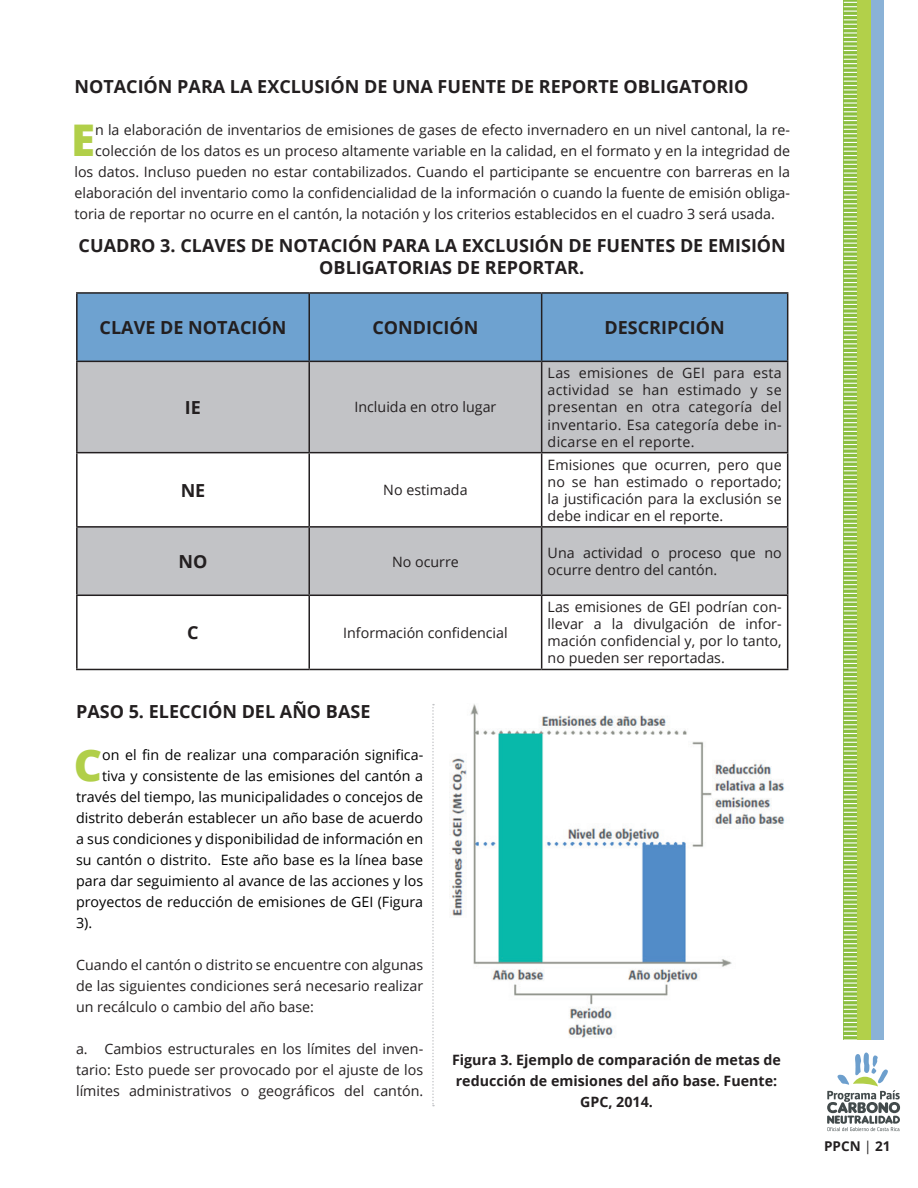
<style>
.page{position:relative;width:918px;height:1188px;background:#fff}
.page>*{position:absolute;margin:0;border:0;box-sizing:border-box;transform-origin:0 0}
.t1{font:800 43.65px "Open Sans";color:#b1cf49}
.t2{font:700 18px/21.6px "Open Sans";color:#231f20}
.t3{font:14.25px/17.1px "Open Sans";color:#231f20;text-align:justify}
.t4{font:14.25px "Open Sans";color:#000}
.t5{font:700 14.25px/21px "Open Sans";color:#231f20;text-align:center}
.t6{font:700 13.5px "Open Sans";color:#231f20}
.s1{font-weight:400}
</style>
<div class="page">
<svg style="left:827px;top:1053px;width:73px;height:78px"></svg>
<div style="left:870px;top:0;width:13px;height:1040px;background:#8ab2d7"></div>
<div style="left:857px;top:0;width:13px;height:1040px;background:#b2d04a"></div>
<svg style="left:844px;top:2px;width:13px;height:1038px"></svg>
<div style="left:78px;top:294px;width:709px;height:67px;background:#6ea2d0"></div>
<div style="left:78px;top:362px;width:709px;height:90px;background:#c2c3c6"></div>
<div style="left:78px;top:528px;width:709px;height:67px;background:#c2c3c6"></div>
<hr style="left:76px;top:292px;width:233px;height:2px;background:#231f20">
<hr style="left:76px;top:294px;width:2px;height:67px;background:#231f20">
<hr style="left:309px;top:292px;width:233px;height:2px;background:#231f20">
<hr style="left:308px;top:294px;width:2px;height:67px;background:#231f20">
<hr style="left:542px;top:292px;width:246px;height:2px;background:#231f20">
<hr style="left:541px;top:294px;width:1px;height:67px;background:#231f20">
<hr style="left:787px;top:294px;width:1px;height:67px;background:#231f20">
<hr style="left:76px;top:361px;width:233px;height:1px;background:#231f20">
<hr style="left:76px;top:362px;width:2px;height:90px;background:#231f20">
<hr style="left:309px;top:361px;width:233px;height:1px;background:#231f20">
<hr style="left:308px;top:362px;width:2px;height:90px;background:#231f20">
<hr style="left:542px;top:361px;width:246px;height:1px;background:#231f20">
<hr style="left:541px;top:362px;width:1px;height:90px;background:#231f20">
<hr style="left:787px;top:362px;width:1px;height:90px;background:#231f20">
<hr style="left:76px;top:452px;width:233px;height:1px;background:#231f20">
<hr style="left:76px;top:453px;width:2px;height:73px;background:#231f20">
<hr style="left:309px;top:452px;width:233px;height:1px;background:#231f20">
<hr style="left:308px;top:453px;width:2px;height:73px;background:#231f20">
<hr style="left:542px;top:452px;width:246px;height:1px;background:#231f20">
<hr style="left:541px;top:453px;width:1px;height:73px;background:#231f20">
<hr style="left:787px;top:453px;width:1px;height:73px;background:#231f20">
<hr style="left:76px;top:526px;width:233px;height:2px;background:#231f20">
<hr style="left:76px;top:528px;width:2px;height:67px;background:#231f20">
<hr style="left:309px;top:526px;width:233px;height:2px;background:#231f20">
<hr style="left:308px;top:528px;width:2px;height:67px;background:#231f20">
<hr style="left:542px;top:526px;width:246px;height:2px;background:#231f20">
<hr style="left:541px;top:528px;width:1px;height:67px;background:#231f20">
<hr style="left:787px;top:528px;width:1px;height:67px;background:#231f20">
<hr style="left:76px;top:595px;width:233px;height:1px;background:#231f20">
<hr style="left:76px;top:596px;width:2px;height:73px;background:#231f20">
<hr style="left:309px;top:595px;width:233px;height:1px;background:#231f20">
<hr style="left:308px;top:596px;width:2px;height:73px;background:#231f20">
<hr style="left:542px;top:595px;width:246px;height:1px;background:#231f20">
<hr style="left:541px;top:596px;width:1px;height:73px;background:#231f20">
<hr style="left:787px;top:596px;width:1px;height:73px;background:#231f20">
<hr style="left:76px;top:669px;width:233px;height:1px;background:#231f20">
<hr style="left:309px;top:669px;width:233px;height:1px;background:#231f20">
<hr style="left:542px;top:669px;width:246px;height:1px;background:#231f20">
<img style="left:450px;top:704px;width:335px;height:334px">
<svg style="left:432px;top:704px;width:2px;height:402px"></svg>
<p class="t2" style="left:74px;top:75px;width:676px">NOTACIÓN PARA LA EXCLUSIÓN DE UNA FUENTE DE REPORTE OBLIGATORIO</p>
<h1 class="t1" style="left:71px;top:106px;width:25px">E</h1>
<p class="t3" style="left:95px;top:120px;width:697px">n la elaboración de inventarios de emisiones de gases de efecto invernadero en un nivel cantonal, la re-</p>
<p class="t3" style="left:95px;top:141px;width:697px">colección de los datos es un proceso altamente variable en la calidad, en el formato y en la integridad de</p>
<p class="t3" style="left:74px;top:162px;width:717px">los datos. Incluso pueden no estar contabilizados. Cuando el participante se encuentre con barreras en la</p>
<p class="t3" style="left:74px;top:183px;width:717px">elaboración del inventario como la confidencialidad de la información o cuando la fuente de emisión obliga-</p>
<p class="t3" style="left:74px;top:204px;width:702px">toria de reportar no ocurre en el cantón, la notación y los criterios establecidos en el cuadro 3 será usada.</p>
<p class="t2" style="left:319px;top:234px;width:468px;text-indent:-241px">CUADRO 3. CLAVES DE NOTACIÓN PARA LA EXCLUSIÓN DE FUENTES DE EMISIÓN<br>OBLIGATORIAS DE REPORTAR.</p>
<p class="t2" style="left:100px;top:316px;width:188px">CLAVE DE NOTACIÓN</p>
<p class="t2" style="left:372px;top:316px;width:108px">CONDICIÓN</p>
<p class="t2" style="left:605px;top:316px;width:122px">DESCRIPCIÓN</p>
<p class="t2" style="left:185px;top:396px;width:18px">IE</p>
<p class="t3" style="left:354px;top:398px;width:143px">Incluida en otro lugar</p>
<p class="t2" style="left:181px;top:479px;width:26px">NE</p>
<p class="t3" style="left:383px;top:481px;width:86px">No estimada</p>
<p class="t3" style="left:548px;top:364px;width:236px">Las emisiones de GEI para esta actividad se han estimado y se presentan en otra categoría del inventario. Esa categoría debe in&shy;dicarse en el reporte.</p>
<p class="t3" style="left:548px;top:455px;width:236px">Emisiones que ocurren, pero que no se han estimado o reportado; la justificación para la exclusión se debe indicar en el reporte.</p>
<p class="t2" style="left:179px;top:550px;width:30px">NO</p>
<p class="t3" style="left:392px;top:552px;width:68px">No ocurre</p>
<p class="t3" style="left:548px;top:544px;width:236px">Una actividad o proceso que no ocurre dentro del cantón.</p>
<p class="t2" style="left:187px;top:621px;width:13px">C</p>
<p class="t3" style="left:343px;top:624px;width:166px">Información confidencial</p>
<p class="t3" style="left:548px;top:598px;width:236px">Las emisiones de GEI podrían con&shy;llevar a la divulgación de infor&shy;mación confidencial y, por lo tanto, no pueden ser reportadas.</p>
<p class="t2" style="left:76px;top:700px;width:296px">PASO 5. ELECCIÓN DEL AÑO BASE</p>
<h1 class="t1" style="left:74px;top:732px;width:30px">C</h1>
<p class="t4" style="left:102px;top:745px;width:323px">on el fin de realizar una comparación significa-</p>
<p class="t4" style="left:102px;top:766px;width:323px">tiva y consistente de las emisiones del cantón a</p>
<p class="t4" style="left:76px;top:787px;width:349px">través del tiempo, las municipalidades o concejos de</p>
<p class="t4" style="left:76px;top:808px;width:349px">distrito deberán establecer un año base de acuerdo</p>
<p class="t4" style="left:76px;top:829px;width:349px">a sus condiciones y disponibilidad de información en</p>
<p class="t4" style="left:76px;top:850px;width:349px">su cantón o distrito. Este año base es la línea base</p>
<p class="t4" style="left:76px;top:871px;width:349px">para dar seguimiento al avance de las acciones y los</p>
<p class="t4" style="left:76px;top:892px;width:349px">proyectos de reducción de emisiones de GEI (Figura</p>
<p class="t4" style="left:76px;top:913px;width:18px">3).</p>
<p class="t3" style="left:76px;top:954px;width:349px;line-height:21px">Cuando el cantón o distrito se encuentre con algunas de las siguientes condiciones será necesario realizar un recálculo o cambio del año base:</p>
<p class="t3" style="left:76px;top:1038px;width:349px;line-height:21px">a. Cambios estructurales en los límites del inven&shy;tario: Esto puede ser provocado por el ajuste de los límites administrativos o geográficos del cantón.</p>
<p class="t5" style="left:452px;top:1049px;width:331px">Figura 3. Ejemplo de comparación de metas de reducción de emisiones del año base. Fuente:<br>GPC, 2014.</p>
<p class="t6" style="left:824px;top:1136px;width:68px">PPCN <span class="s1">|</span> 21</p>
</div>
